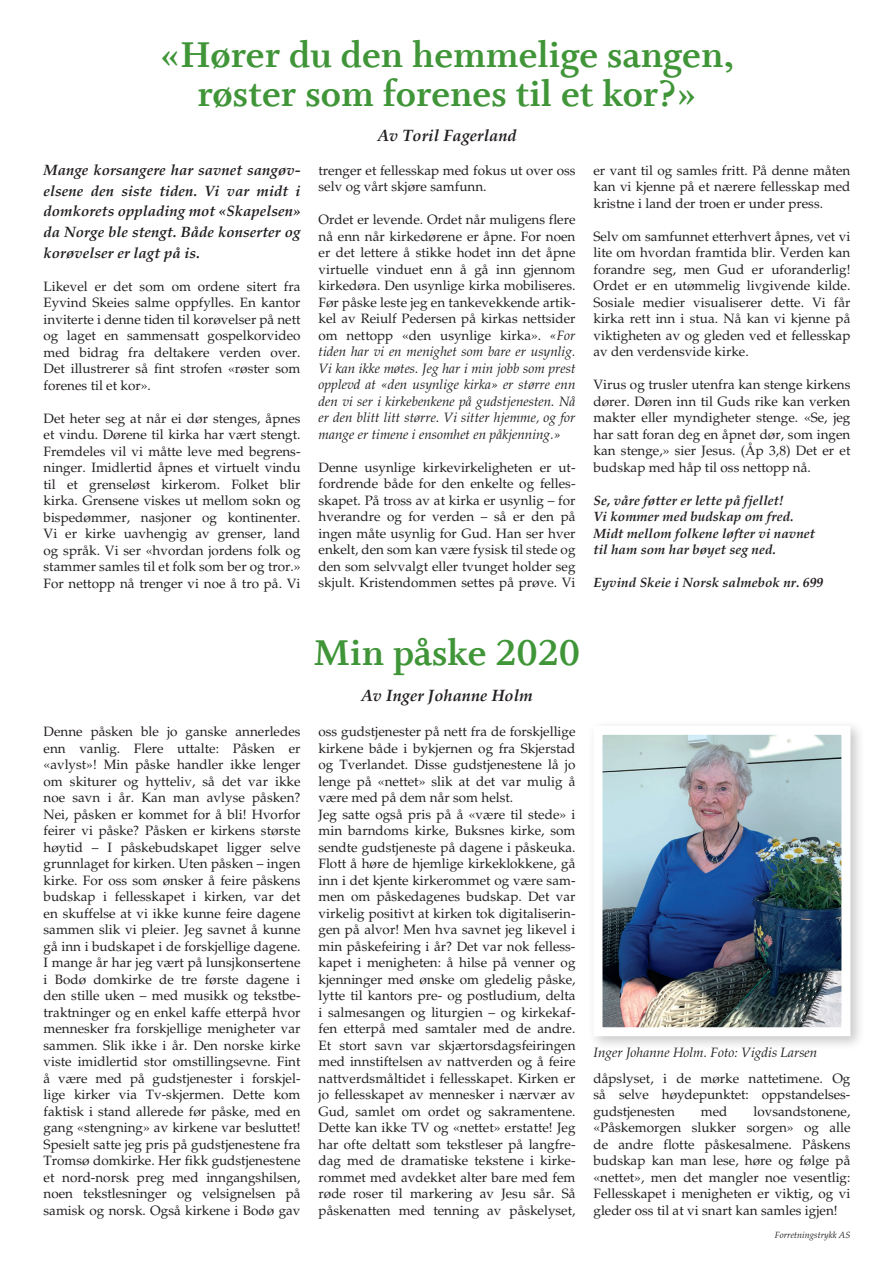
<style>
.page{position:relative;width:893px;height:1263px;background:#fff}
.page>*{position:absolute;margin:0;border:0;box-sizing:border-box;transform-origin:0 0}
.t1{font:40.5px/39px "Whitman Bold LF";color:#3f9537;text-align:center}
.t2{font:italic 700 16.5px "Palatino";color:#231f20}
.t3{font:italic 700 15px/20.5px "Palatino";color:#231f20;text-align:justify}
.t4{font:13.5px/16.5px "Palatino";color:#231f20;text-align:justify}
.t5{font:italic 700 13.5px/16.5px "Palatino";color:#231f20}
.t6{font:italic 13.5px "Palatino";color:#231f20}
.t7{font:italic 9px "Palatino";color:#231f20}
.s1{font-style:italic}
</style>
<div class="page">
<div style="left:588px;top:720px;width:278px;height:331px;background:#231f20;opacity:.25"></div>
<img style="left:603px;top:736px;width:237px;height:290px">
<div style="left:593px;top:726px;width:257px;height:310px;border:9px solid #fff"></div>
<h1 class="t1" style="left:160px;top:35px;width:576px">«Hører du den hemmelige sangen, røster som forenes til et kor?»</h1>
<p class="t2" style="left:377px;top:126px;width:141px">Av Toril Fagerland</p>
<p class="t3" style="left:44px;top:160px;width:258px">Mange korsangere har savnet sangøv&shy;elsene den siste tiden. Vi var midt i domkorets opplading mot «Skapelsen» da Norge ble stengt. Både konserter og korøvelser er lagt på is.</p>
<p class="t4" style="left:44px;top:278px;width:258px">Likevel er det som om ordene sitert fra Eyvind Skeies salme oppfylles. En kantor inviterte i denne tiden til korøvelser på nett og laget en sammensatt gospelkorvideo med bidrag fra deltakere verden over.<br>Det illustrerer så fint strofen «røster som forenes til et kor».</p>
<p class="t4" style="left:44px;top:410px;width:258px">Det heter seg at når ei dør stenges, åpnes et vindu. Dørene til kirka har vært stengt.<br>Fremdeles vil vi måtte leve med begrens&shy;ninger. Imidlertid åpnes et virtuelt vindu til et grenseløst kirkerom. Folket blir kirka. Grensene viskes ut mellom sokn og bispedømmer, nasjoner og kontinenter.<br>Vi er kirke uavhengig av grenser, land og språk. Vi ser «hvordan jordens folk og stammer samles til et folk som ber og tror.» For nettopp nå trenger vi noe å tro på. Vi</p>
<p class="t4" style="left:319px;top:162px;width:258px">trenger et fellesskap med fokus ut over oss selv og vårt skjøre samfunn.</p>
<p class="t4" style="left:319px;top:212px;width:258px">Ordet er levende. Ordet når muligens flere nå enn når kirkedørene er åpne. For noen er det lettere å stikke hodet inn det åpne virtuelle vinduet enn å gå inn gjennom kirkedøra. Den usynlige kirka mobiliseres.<br>Før påske leste jeg en tankevekkende artik&shy;kel av Reiulf Pedersen på kirkas nettsider om nettopp «den usynlige kirka». <span class="s1">«For tiden har vi en menighet som bare er usynlig.<br>Vi kan ikke møtes. Jeg har i min jobb som prest opplevd at «den usynlige kirka» er større enn den vi ser i kirkebenkene på gudstjenesten. Nå er den blitt litt større. Vi sitter hjemme, og for mange er timene i ensomhet en påkjenning.»</span></p>
<p class="t4" style="left:319px;top:459px;width:258px">Denne usynlige kirkevirkeligheten er ut&shy;fordrende både for den enkelte og felles&shy;skapet. På tross av at kirka er usynlig – for hverandre og for verden – så er den på ingen måte usynlig for Gud. Han ser hver enkelt, den som kan være fysisk til stede og den som selvvalgt eller tvunget holder seg skjult. Kristendommen settes på prøve. Vi</p>
<p class="t4" style="left:593px;top:162px;width:258px">er vant til og samles fritt. På denne måten kan vi kjenne på et nærere fellesskap med kristne i land der troen er under press.</p>
<p class="t4" style="left:593px;top:228px;width:258px">Selv om samfunnet etterhvert åpnes, vet vi lite om hvordan framtida blir. Verden kan forandre seg, men Gud er uforanderlig!<br>Ordet er en utømmelig livgivende kilde.<br>Sosiale medier visualiserer dette. Vi får kirka rett inn i stua. Nå kan vi kjenne på viktigheten av og gleden ved et fellesskap av den verdensvide kirke.</p>
<p class="t4" style="left:593px;top:377px;width:258px">Virus og trusler utenfra kan stenge kirkens dører. Døren inn til Guds rike kan verken makter eller myndigheter stenge. «Se, jeg har satt foran deg en åpnet dør, som ingen kan stenge,» sier Jesus. (Åp 3,8) Det er et budskap med håp til oss nettopp nå.</p>
<p class="t5" style="left:593px;top:492px;width:223px">Se, våre føtter er lette på fjellet!<br>Vi kommer med budskap om fred.<br>Midt mellom folkene løfter vi navnet til ham som har bøyet seg ned.</p>
<p class="t5" style="left:593px;top:574px;width:231px">Eyvind Skeie i Norsk salmebok nr. 699</p>
<h1 class="t1" style="left:314px;top:633px;width:268px">Min påske 2020</h1>
<p class="t2" style="left:361px;top:685px;width:173px">Av Inger Johanne Holm</p>
<p class="t4" style="left:44px;top:723px;width:258px">Denne påsken ble jo ganske annerledes enn vanlig. Flere uttalte: Påsken er «avlyst»! Min påske handler ikke lenger om skiturer og hytteliv, så det var ikke noe savn i år. Kan man avlyse påsken?<br>Nei, påsken er kommet for å bli! Hvorfor feirer vi påske? Påsken er kirkens største høytid – I påskebudskapet ligger selve grunnlaget for kirken. Uten påsken – ingen kirke. For oss som ønsker å feire påskens budskap i fellesskapet i kirken, var det en skuffelse at vi ikke kunne feire dagene sammen slik vi pleier. Jeg savnet å kunne gå inn i budskapet i de forskjellige dagene.<br>I mange år har jeg vært på lunsjkonsertene i Bodø domkirke de tre første dagene i den stille uken – med musikk og tekstbe&shy;traktninger og en enkel kaffe etterpå hvor mennesker fra forskjellige menigheter var sammen. Slik ikke i år. Den norske kirke viste imidlertid stor omstillingsevne. Fint å være med på gudstjenester i forskjel&shy;lige kirker via Tv-skjermen. Dette kom faktisk i stand allerede før påske, med en gang «stengning» av kirkene var besluttet!<br>Spesielt satte jeg pris på gudstjenestene fra Tromsø domkirke. Her fikk gudstjenestene et nord-norsk preg med inngangshilsen, noen tekstlesninger og velsignelsen på samisk og norsk. Også kirkene i Bodø gav</p>
<p class="t4" style="left:319px;top:723px;width:258px;text-align:left">oss gudstjenester på nett fra de forskjellige kirkene både i bykjernen og fra Skjerstad og Tverlandet. Disse gudstjenestene lå jo lenge på «nettet» slik at det var mulig å være med på dem når som helst.<br>Jeg satte også pris på å «være til stede» i min barndoms kirke, Buksnes kirke, som sendte gudstjeneste på dagene i påskeuka.<br>Flott å høre de hjemlige kirkeklokkene, gå inn i det kjente kirkerommet og være sam&shy;men om påskedagenes budskap. Det var virkelig positivt at kirken tok digitaliserin&shy;gen på alvor! Men hva savnet jeg likevel i min påskefeiring i år? Det var nok felless&shy;kapet i menigheten: å hilse på venner og kjenninger med ønske om gledelig påske, lytte til kantors pre- og postludium, delta i salmesangen og liturgien – og kirkekaf&shy;fen etterpå med samtaler med de andre.<br>Et stort savn var skjærtorsdagsfeiringen med innstiftelsen av nattverden og å feire nattverdsmåltidet i fellesskapet. Kirken er jo fellesskapet av mennesker i nærvær av Gud, samlet om ordet og sakramentene.<br>Dette kan ikke TV og «nettet» erstatte! Jeg har ofte deltatt som tekstleser på langfre&shy;dag med de dramatiske tekstene i kirke&shy;rommet med avdekket alter bare med fem røde roser til markering av Jesu sår. Så påskenatten med tenning av påskelyset,</p>
<p class="t6" style="left:593px;top:1044px;width:225px">Inger Johanne Holm. Foto: Vigdis Larsen</p>
<p class="t4" style="left:593px;top:1070px;width:258px">dåpslyset, i de mørke nattetimene. Og så selve høydepunktet: oppstandelses&shy;gudstjenesten</p>
<p class="t4" style="left:593px;top:1103px;width:258px;text-indent:160px">lovsandstonene, «Påskemorgen slukker sorgen» og alle de andre flotte påskesalmene. Påskens budskap kan man lese, høre og følge på «nettet», men det mangler noe vesentlig:<br>Fellesskapet i menigheten er viktig, og vi gleder oss til at vi snart kan samles igjen!</p>
<p class="t4" style="left:701px;top:1103px;width:28px">med</p>
<p class="t7" style="left:775px;top:1229px;width:77px">Forretningstrykk AS</p>
</div>
